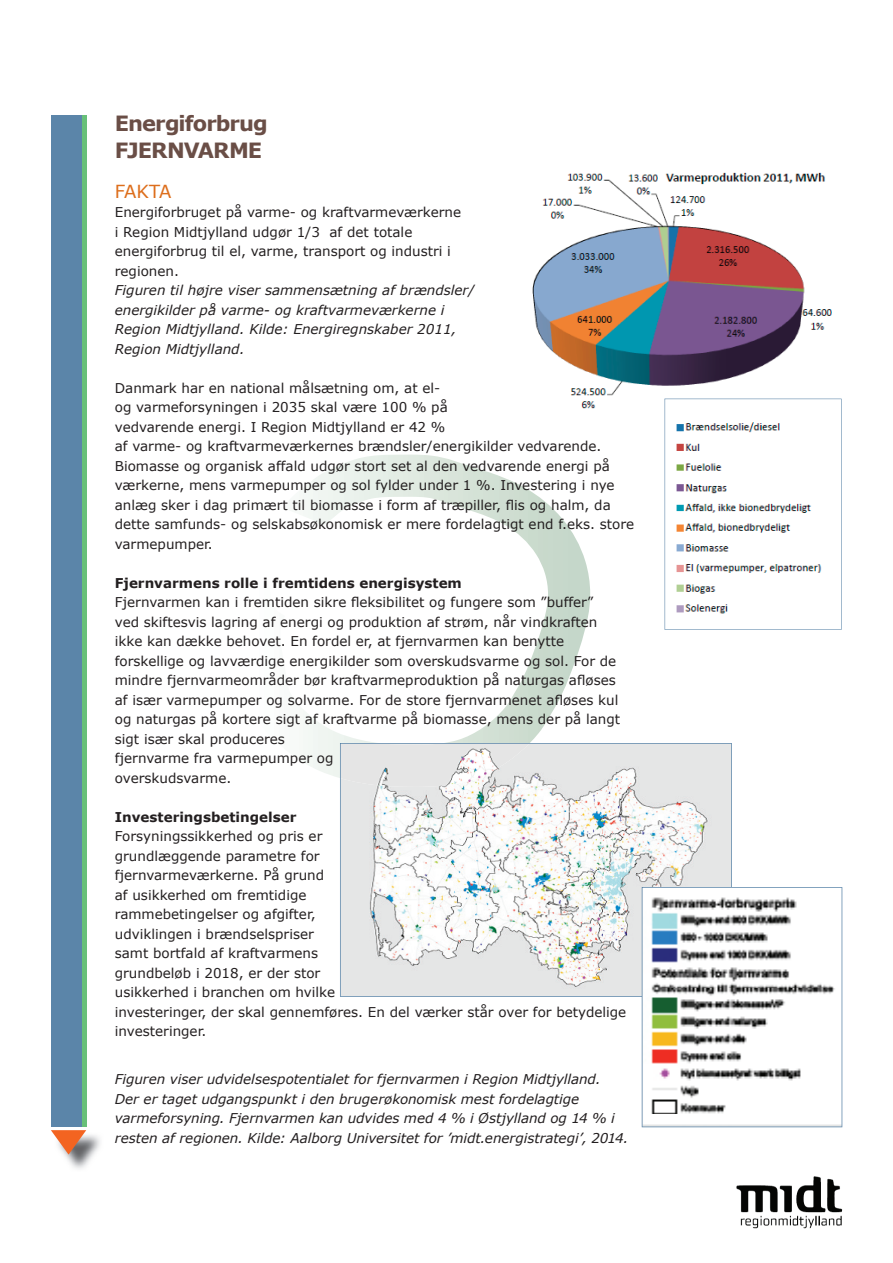
<style>
.page{position:relative;width:893px;height:1263px;background:#fff}
.page>*{position:absolute;margin:0;border:0;box-sizing:border-box;transform-origin:0 0}
.t1{font:700 21px/27px "Verdana";letter-spacing:-.045em;color:#6a4e46}
.t2{font:18px "Verdana";letter-spacing:-.025em;color:#dd6e1c}
.t3{font:13.5px/19.5px "Verdana";color:#231f20}
.t4{font:italic 13.5px/19.5px "Verdana";color:#231f20}
.t5{font:700 13.5px "Verdana";color:#231f20}
</style>
<div class="page">
<svg style="left:303px;top:454px;width:287px;height:324px"></svg>
<div style="left:51px;top:115px;width:30px;height:1012px;background:#5b85a9"></div>
<img style="left:736px;top:1176px;width:107px;height:53px">
<hr style="left:82px;top:115px;width:4px;height:1012px;background:#68c079">
<img style="left:532px;top:172px;width:305px;height:245px">
<svg style="left:665px;top:399px;width:177px;height:231px"></svg>
<svg style="left:340px;top:743px;width:392px;height:254px;fill:#e5e6e6"></svg>
<svg style="left:642px;top:887px;width:200px;height:240px"></svg>
<img style="left:64px;top:1135px;width:36px;height:34px">
<svg style="left:51px;top:1130px;width:35px;height:24px"></svg>
<h1 class="t1" style="left:115px;top:109px;width:154px">Energiforbrug<br>FJERNVARME</h1>
<h2 class="t2" style="left:115px;top:180px;width:58px">FAKTA</h2>
<p class="t3" style="left:115px;top:202px;width:348px">Energiforbruget på varme- og kraftvarmeværkerne i Region Midtjylland udgør 1/3 af det totale energiforbrug til el, varme, transport og industri i regionen.</p>
<p class="t4" style="left:115px;top:280px;width:361px">Figuren til højre viser sammensætning af brændsler/ energikilder på varme- og kraftvarmeværkerne i Region Midtjylland. Kilde: Energiregnskaber 2011, Region Midtjylland.</p>
<p class="t3" style="left:115px;top:378px;width:521px">Danmark har en national målsætning om, at el-<br>og varmeforsyningen i 2035 skal være 100 % på<br>vedvarende energi. I Region Midtjylland er 42 %<br>af varme- og kraftvarmeværkernes brændsler/energikilder vedvarende.<br>Biomasse og organisk affald udgør stort set al den vedvarende energi på værkerne, mens varmepumper og sol fylder under 1 %. Investering i nye anlæg sker i dag primært til biomasse i form af træpiller, flis og halm, da dette samfunds- og selskabsøkonomisk er mere fordelagtigt end f.eks. store varmepumper.</p>
<p class="t5" style="left:115px;top:574px;width:349px">Fjernvarmens rolle i fremtidens energisystem</p>
<p class="t3" style="left:115px;top:592px;width:507px">Fjernvarmen kan i fremtiden sikre fleksibilitet og fungere som ”buffer” ved skiftesvis lagring af energi og produktion af strøm, når vindkraften ikke kan dække behovet. En fordel er, at fjernvarmen kan benytte forskellige og lavværdige energikilder som overskudsvarme og sol. For de mindre fjernvarmeområder bør kraftvarmeproduktion på naturgas afløses af især varmepumper og solvarme. For de store fjernvarmenet afløses kul og naturgas på kortere sigt af kraftvarme på biomasse, mens der på langt sigt især skal produceres<br>fjernvarme fra varmepumper og<br>overskudsvarme.</p>
<p class="t5" style="left:115px;top:808px;width:183px">Investeringsbetingelser</p>
<p class="t3" style="left:115px;top:826px;width:513px">Forsyningssikkerhed og pris er<br>grundlæggende parametre for<br>fjernvarmeværkerne. På grund<br>af usikkerhed om fremtidige<br>rammebetingelser og afgifter,<br>udviklingen i brændselspriser<br>samt bortfald af kraftvarmens<br>grundbeløb i 2018, er der stor<br>usikkerhed i branchen om hvilke<br>investeringer, der skal gennemføres. En del værker står over for betydelige investeringer.</p>
<p class="t4" style="left:115px;top:1069px;width:515px">Figuren viser udvidelsespotentialet for fjernvarmen i Region Midtjylland.<br>Der er taget udgangspunkt i den brugerøkonomisk mest fordelagtige varmeforsyning. Fjernvarmen kan udvides med 4 % i Østjylland og 14 % i resten af regionen. Kilde: Aalborg Universitet for ’midt.energistrategi’, 2014.</p>
</div>
